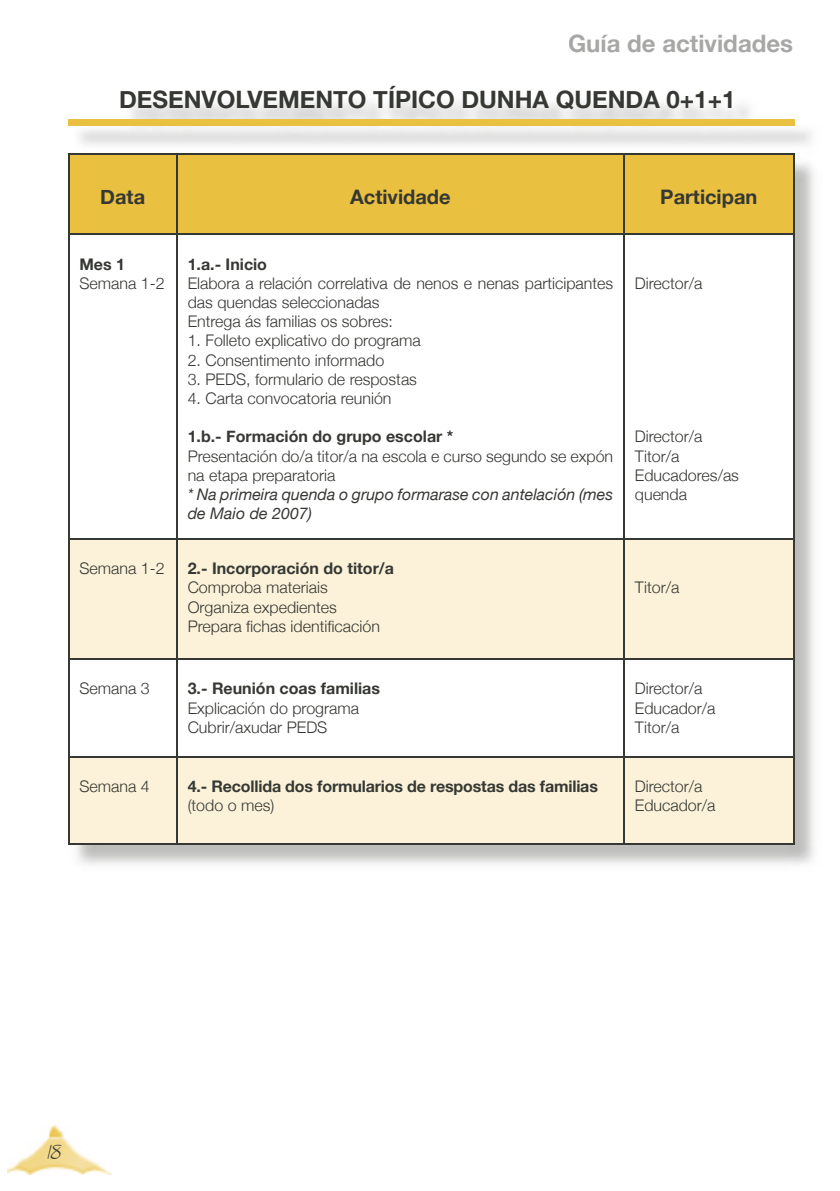
<style>
.page{position:relative;width:840px;height:1191px;background:#fff}
.page>*{position:absolute;margin:0;border:0;box-sizing:border-box;transform-origin:0 0}
.t1{font:700 24px "Helvetica Neue";color:#363834}
.t2{font:700 24px "Helvetica Neue";color:#a7a8a6}
.t3{font:24px "SF Burlington Script";color:#363834}
.t4{font:700 20px "Helvetica Neue";color:#363834}
.t5{font:300 16px/19.2px "Helvetica Neue";color:#363834}
.t6{font:700 16px "Helvetica Neue";color:#363834}
.t7{font:italic 16px/19.2px "Helvetica Neue";color:#363834}
</style>
<div class="page">
<img style="left:8px;top:1125px;width:103px;height:49px">
<img style="left:68px;top:100px;width:746px;height:765px">
<div style="left:68px;top:120px;width:726px;height:6px;background:#eac040"></div>
<div style="left:69px;top:154px;width:723px;height:80px;background:#eac040"></div>
<svg style="left:69px;top:235px;width:723px;height:303px"></svg>
<svg style="left:69px;top:539px;width:723px;height:304px;fill:#fbf2d9"></svg>
<hr style="left:68px;top:235px;width:1px;height:303px;background:#363834">
<hr style="left:176px;top:235px;width:1px;height:303px;background:#363834">
<hr style="left:623px;top:235px;width:1px;height:303px;background:#363834">
<hr style="left:792px;top:235px;width:1px;height:303px;background:#363834">
<hr style="left:68px;top:538px;width:109px;height:1px;background:#363834">
<hr style="left:68px;top:539px;width:1px;height:119px;background:#363834">
<hr style="left:177px;top:538px;width:446px;height:1px;background:#363834">
<hr style="left:176px;top:539px;width:1px;height:119px;background:#363834">
<hr style="left:623px;top:538px;width:170px;height:1px;background:#363834">
<hr style="left:623px;top:539px;width:1px;height:119px;background:#363834">
<hr style="left:792px;top:539px;width:1px;height:119px;background:#363834">
<hr style="left:68px;top:658px;width:109px;height:1px;background:#363834">
<hr style="left:68px;top:659px;width:1px;height:97px;background:#363834">
<hr style="left:177px;top:658px;width:446px;height:1px;background:#363834">
<hr style="left:176px;top:659px;width:1px;height:97px;background:#363834">
<hr style="left:623px;top:658px;width:170px;height:1px;background:#363834">
<hr style="left:623px;top:659px;width:1px;height:97px;background:#363834">
<hr style="left:792px;top:659px;width:1px;height:97px;background:#363834">
<hr style="left:68px;top:756px;width:109px;height:1px;background:#363834">
<hr style="left:68px;top:757px;width:1px;height:86px;background:#363834">
<hr style="left:177px;top:756px;width:446px;height:1px;background:#363834">
<hr style="left:176px;top:757px;width:1px;height:86px;background:#363834">
<hr style="left:623px;top:756px;width:170px;height:1px;background:#363834">
<hr style="left:623px;top:757px;width:1px;height:86px;background:#363834">
<hr style="left:792px;top:757px;width:1px;height:86px;background:#363834">
<hr style="left:68px;top:843px;width:109px;height:1px;background:#363834">
<hr style="left:177px;top:843px;width:446px;height:1px;background:#363834">
<hr style="left:623px;top:843px;width:170px;height:1px;background:#363834">
<hr style="left:68px;top:153px;width:109px;height:1px;background:#363834">
<hr style="left:177px;top:153px;width:446px;height:1px;background:#363834">
<hr style="left:623px;top:153px;width:170px;height:1px;background:#363834">
<hr style="left:68px;top:154px;width:1px;height:80px;background:#363834">
<hr style="left:176px;top:154px;width:1px;height:80px;background:#363834">
<hr style="left:623px;top:154px;width:1px;height:80px;background:#363834">
<hr style="left:792px;top:154px;width:1px;height:80px;background:#363834">
<hr style="left:68px;top:234px;width:109px;height:1px;background:#363834">
<hr style="left:177px;top:234px;width:446px;height:1px;background:#363834">
<hr style="left:623px;top:234px;width:170px;height:1px;background:#363834">
<h1 class="t2" style="left:567px;top:29px;width:226px">Guía de actividades</h1>
<h1 class="t1" style="left:119px;top:85px;width:617px">DESENVOLVEMENTO TÍPICO DUNHA QUENDA 0+1+1</h1>
<p class="t4" style="left:100px;top:184px;width:46px">Data</p>
<p class="t4" style="left:350px;top:184px;width:102px">Actividade</p>
<p class="t4" style="left:660px;top:184px;width:98px">Participan</p>
<p class="t6" style="left:79px;top:254px;width:47px">Mes 1</p>
<p class="t5" style="left:79px;top:273px;width:87px">Semana 1-2</p>
<p class="t6" style="left:187px;top:254px;width:81px">1.a.- Inicio</p>
<p class="t5" style="left:187px;top:273px;width:427px">Elabora a relación correlativa de nenos e nenas participantes das quendas seleccionadas<br>Entrega ás familias os sobres:</p>
<p class="t5" style="left:187px;top:331px;width:234px">1. Folleto explicativo do programa</p>
<p class="t5" style="left:187px;top:350px;width:198px">2. Consentimento informado</p>
<p class="t5" style="left:187px;top:369px;width:231px">3. PEDS, formulario de respostas</p>
<p class="t5" style="left:187px;top:388px;width:205px">4. Carta convocatoria reunión</p>
<p class="t6" style="left:187px;top:427px;width:267px">1.b.- Formación do grupo escolar *</p>
<p class="t5" style="left:187px;top:446px;width:427px">Presentación do/a titor/a na escola e curso segundo se expón na etapa preparatoria</p>
<p class="t7" style="left:187px;top:484px;width:427px">* Na primeira quenda o grupo formarase con antelación (mes de Maio de 2007)</p>
<p class="t5" style="left:634px;top:273px;width:69px">Director/a</p>
<p class="t5" style="left:634px;top:427px;width:106px">Director/a<br>Titor/a<br>Educadores/as quenda</p>
<p class="t5" style="left:79px;top:558px;width:87px">Semana 1-2</p>
<p class="t6" style="left:187px;top:558px;width:208px">2.- Incorporación do titor/a</p>
<p class="t5" style="left:187px;top:578px;width:194px">Comproba materiais<br>Organiza expedientes<br>Prepara fichas identificación</p>
<p class="t5" style="left:634px;top:578px;width:46px">Titor/a</p>
<p class="t5" style="left:79px;top:678px;width:72px">Semana 3</p>
<p class="t6" style="left:187px;top:679px;width:194px">3.- Reunión coas familias</p>
<p class="t5" style="left:187px;top:698px;width:173px">Explicación do programa<br>Cubrir/axudar PEDS</p>
<p class="t5" style="left:79px;top:776px;width:72px">Semana 4</p>
<p class="t6" style="left:187px;top:776px;width:411px">4.- Recollida dos formularios de respostas das familias</p>
<p class="t5" style="left:187px;top:796px;width:88px">(todo o mes)</p>
<p class="t5" style="left:634px;top:678px;width:82px">Director/a<br>Educador/a<br>Titor/a</p>
<p class="t5" style="left:634px;top:776px;width:82px">Director/a<br>Educador/a</p>
<h1 class="t3" style="left:47px;top:1139px;width:14px">18</h1>
</div>
